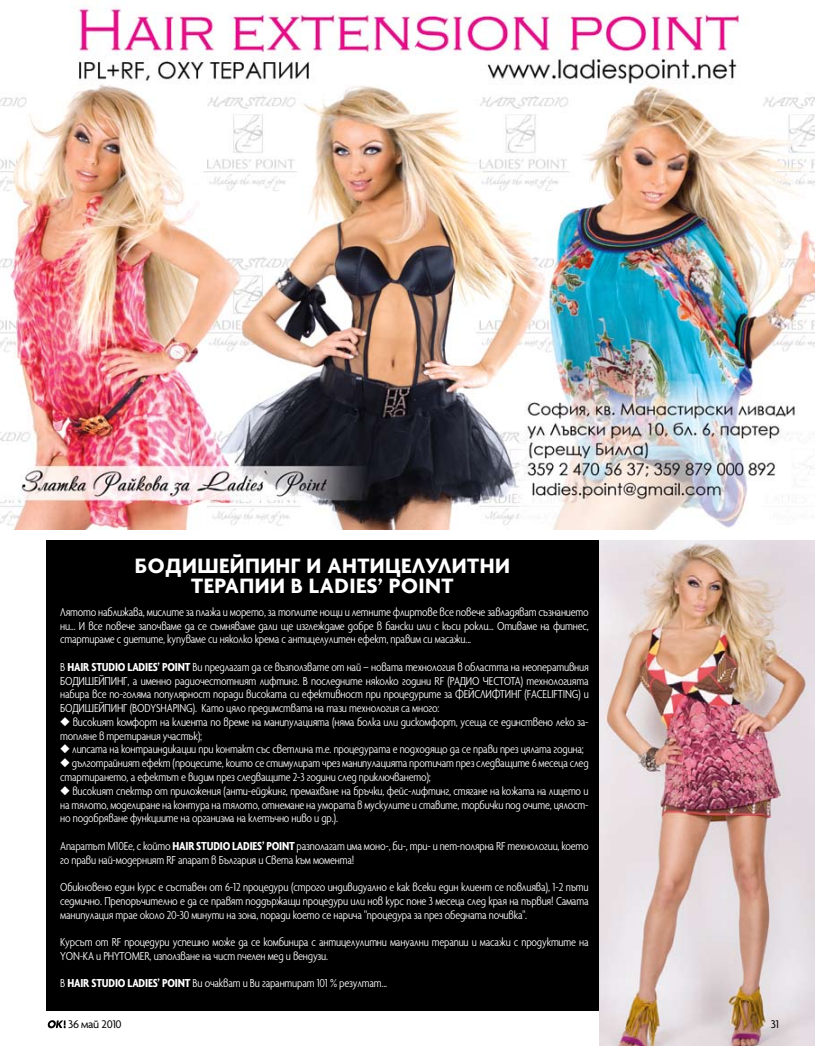
<style>
.page{position:relative;width:815px;height:1046px;background:#fff}
.page>*{position:absolute;margin:0;border:0;box-sizing:border-box;transform-origin:0 0}
.t1{font:700 22.5px/20px "Agenda Bg";letter-spacing:.02em;color:#fff;text-align:center}
.t2{font:300 condensed 12.5px/13.8px "Agenda Bg";letter-spacing:-.015em;color:#fff;text-align:justify}
.t3{font:12px "Agenda Bg";letter-spacing:-.02em;color:#000}
.s1{font-weight:700}
</style>
<div class="page">
<img style="left:0;top:0;width:815px;height:529px">
<div style="left:46px;top:540px;width:734px;height:470px;background:#000"></div>
<img style="left:599px;top:540px;width:216px;height:505px">
<svg style="left:47px;top:1020px;width:19px;height:8px"></svg>
<h1 class="t1" style="left:135px;top:555px;width:376px">БОДИШЕЙПИНГ И АНТИЦЕЛУЛИТНИ<br>ТЕРАПИИ В LADIES’ POINT</h1>
<p class="t2" style="left:60px;top:604px;width:530px">Лятото наближава, мислите за плажа и морето, за топлите нощи и летните флиртове все повече завладяват съзнанието ни... И все повече започваме да се съмняваме дали ще изглеждаме добре в бански или с къси рокли... Отиваме на фитнес, стартираме с диетите, купуваме си няколко крема с антицелулитен ефект, правим си масажи...</p>
<p class="t2" style="left:60px;top:659px;width:530px">В <span class="s1">HAIR STUDIO LADIES’ POINT</span> Ви предлагат да се възползвате от най – новата технология в областта на неоперативния БОДИШЕЙПИНГ, а именно радиочестотният лифтинг. В последните няколко години RF (РАДИО ЧЕСТОТА) технологията набира все по-голяма популярност поради високата си ефективност при процедурите за ФЕЙСЛИФТИНГ (FACELIFTING) и БОДИШЕЙПИНГ (BODYSHAPING). Като цяло предимствата на тази технология са много:</p>
<p class="t2" style="left:60px;top:714px;width:530px">◆ високият комфорт на клиента по време на манипулацията (няма болка или дискомфорт, усеща се единствено леко за&shy;топляне в третирания участък);</p>
<p class="t2" style="left:60px;top:742px;width:525px">◆ липсата на контраиндикации при контакт със светлина т.е. процедурата е подходящо да се прави през цялата година;</p>
<p class="t2" style="left:60px;top:756px;width:530px">◆ дълготрайният ефект (процесите, които се стимулират чрез манипулацията протичат през следващите 6 месеца след стартирането, а ефектът е видим през следващите 2-3 години след приключването);</p>
<p class="t2" style="left:60px;top:783px;width:530px">◆ високият спектър от приложения (анти-ейджинг, премахване на бръчки, фейс-лифтинг, стягане на кожата на лицето и на тялото, моделиране на контура на тялото, отнемане на умората в мускулите и ставите, торбички под очите, цялост&shy;но подобряване функциите на организма на клетъчно ниво и др.).</p>
<p class="t2" style="left:60px;top:838px;width:530px">Апаратът М10Ее, с който <span class="s1">HAIR STUDIO LADIES’ POINT</span> разполагат има моно-, би-, три- и пет-полярна RF технологии, което го прави най-модерният RF апарат в България и Света към момента!</p>
<p class="t2" style="left:60px;top:879px;width:530px">Обикновено един курс е съставен от 6-12 процедури (строго индивидуално е как всеки един клиент се повлиява), 1-2 пъти седмично. Препоръчително е да се правят поддържащи процедури или нов курс поне 3 месеца след края на първия! Самата манипулация трае около 20-30 минути на зона, поради което се нарича "процедура за през обедната почивка".</p>
<p class="t2" style="left:60px;top:934px;width:530px">Курсът от RF процедури успешно може да се комбинира с антицелулитни мануални терапии и масажи с продуктите на<br>YON-KA и PHYTOMER, използване на чист пчелен мед и вендузи.</p>
<p class="t2" style="left:60px;top:976px;width:329px">В <span class="s1">HAIR STUDIO LADIES’ POINT</span> Ви очакват и Ви гарантират 101 % резултат...</p>
<p class="t3" style="left:68px;top:1017px;width:55px">36 май 2010</p>
<p class="t3" style="left:771px;top:1017px;width:10px">31</p>
</div>
